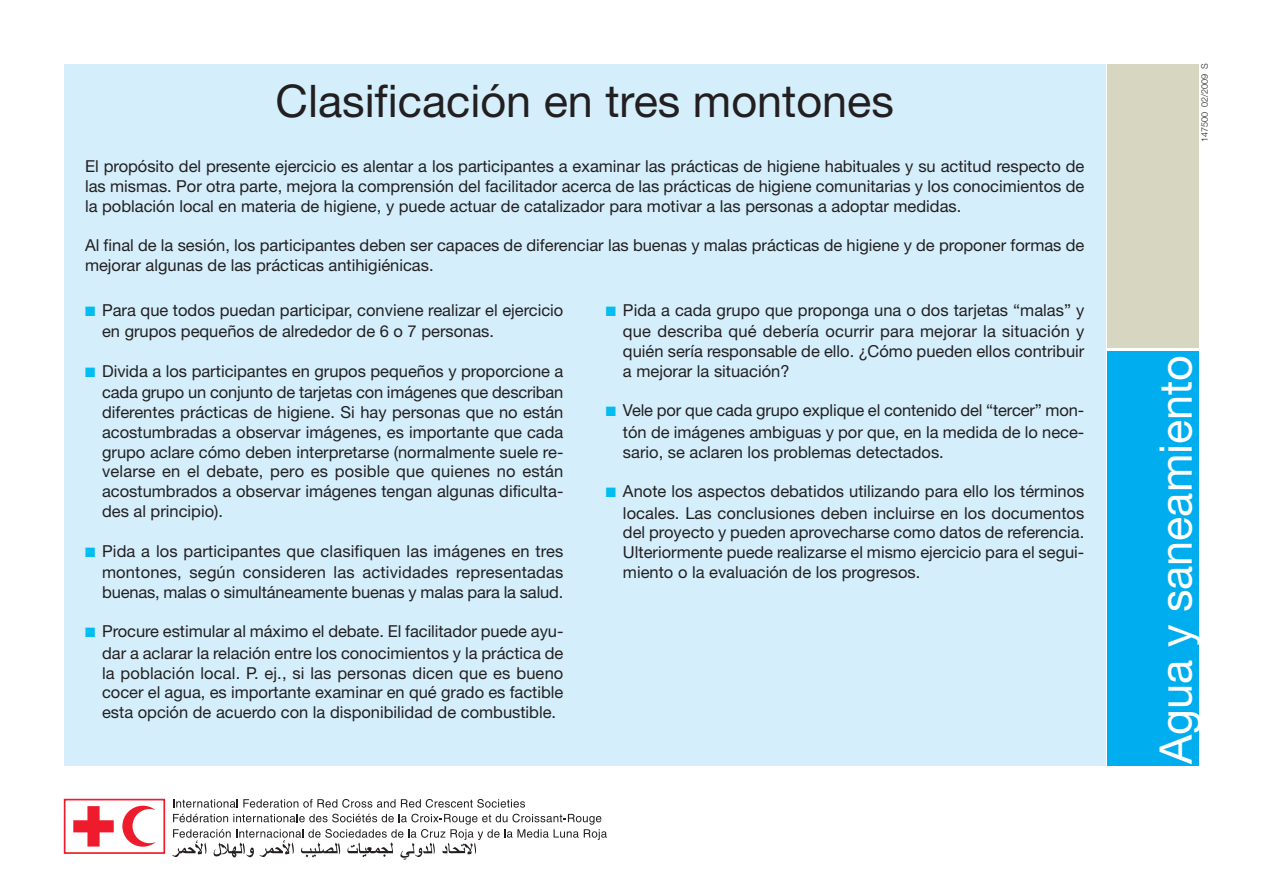
<style>
.page{position:relative;width:1263px;height:893px;background:#fff}
.page>*{position:absolute;margin:0;border:0;box-sizing:border-box;transform-origin:0 0}
.t1{font:45px "Helvetica Neue";color:#231f20}
.t2{font:45px "Helvetica Neue";color:#fff}
.t3{font:16.5px/19.8px "Helvetica Neue";color:#231f20;text-align:right}
.t4{font:300 9px "Helvetica Neue";color:#231f20}
.s1{color:#01bdf2}
</style>
<div class="page">
<div style="left:64px;top:64px;width:1042px;height:701px;background:#d4effb"></div>
<svg style="left:73px;top:806px;width:41px;height:40px"></svg>
<svg style="left:122px;top:806px;width:34px;height:41px"></svg>
<div style="left:64px;top:799px;width:101px;height:55px;border:2px solid #ee1b2c"></div>
<svg style="left:173px;top:799px;width:352px;height:9px"></svg>
<svg style="left:172px;top:814px;width:435px;height:46px"></svg>
<div style="left:1108px;top:351px;width:91px;height:414px;background:#00aeef"></div>
<div style="left:1108px;top:64px;width:91px;height:284px;background:#d7d6c1"></div>
<h1 class="t1" style="left:275px;top:85px;width:620px">Clasificación en tres montones</h1>
<p class="t3" style="left:85px;top:158px;width:1001px;text-align:justify">El propósito del presente ejercicio es alentar a los participantes a examinar las prácticas de higiene habituales y su actitud respecto de las mismas. Por otra parte, mejora la comprensión del facilitador acerca de las prácticas de higiene comunitarias y los conocimientos de la población local en materia de higiene, y puede actuar de catalizador para motivar a las personas a adoptar medidas.</p>
<p class="t3" style="left:85px;top:237px;width:1001px;text-align:left">Al final de la sesión, los participantes deben ser capaces de diferenciar las buenas y malas prácticas de higiene y de proponer formas de mejorar algunas de las prácticas antihigiénicas.</p>
<p class="t3" style="left:102px;top:301px;width:463px;line-height:21.3px;text-align:left;text-indent:-17px"><span class="s1">■</span> Para que todos puedan participar, conviene realizar el ejercicio en grupos pequeños de alrededor de 6 o 7 personas.</p>
<p class="t3" style="left:85px;top:362px;width:480px;line-height:21.3px"><span class="s1">■</span> Divida a los participantes en grupos pequeños y proporcione a cada grupo un conjunto de tarjetas con imágenes que describan</p>
<p class="t3" style="left:102px;top:404px;width:463px;text-align:justify">diferentes prácticas de higiene. Si hay personas que no están acostumbradas a observar imágenes, es importante que cada grupo aclare cómo deben interpretarse (normalmente suele re&shy;velarse en el debate, pero es posible que quienes no están acostumbrados a observar imágenes tengan algunas dificulta&shy;des al principio).</p>
<p class="t3" style="left:85px;top:542px;width:480px;line-height:21.3px"><span class="s1">■</span> Pida a los participantes que clasifiquen las imágenes en tres montones, según consideren las actividades representadas</p>
<p class="t3" style="left:102px;top:584px;width:463px">buenas, malas o simultáneamente buenas y malas para la salud.</p>
<p class="t3" style="left:85px;top:622px;width:480px;line-height:21.3px"><span class="s1">■</span> Procure estimular al máximo el debate. El facilitador puede ayu&shy;dar a aclarar la relación entre los conocimientos y la práctica de</p>
<p class="t3" style="left:102px;top:664px;width:463px;text-align:justify">la población local. P. ej., si las personas dicen que es bueno cocer el agua, es importante examinar en qué grado es factible esta opción de acuerdo con la disponibilidad de combustible.</p>
<p class="t3" style="left:606px;top:301px;width:480px;line-height:21.3px"><span class="s1">■</span> Pida a cada grupo que proponga una o dos tarjetas “malas” y que describa qué debería ocurrir para mejorar la situación y</p>
<p class="t3" style="left:623px;top:343px;width:463px;text-align:left">quién sería responsable de ello. ¿Cómo pueden ellos contribuir a mejorar la situación?</p>
<p class="t3" style="left:606px;top:402px;width:480px;line-height:21.3px"><span class="s1">■</span> Vele por que cada grupo explique el contenido del “tercer” mon&shy;tón de imágenes ambiguas y por que, en la medida de lo nece-</p>
<p class="t3" style="left:623px;top:443px;width:322px">sario, se aclaren los problemas detectados.</p>
<p class="t3" style="left:606px;top:482px;width:480px;line-height:21.3px"><span class="s1">■</span> Anote los aspectos debatidos utilizando para ello los términos locales. Las conclusiones deben incluirse en los documentos</p>
<p class="t3" style="left:623px;top:524px;width:463px;text-align:justify">del proyecto y pueden aprovecharse como datos de referencia.<br>Ulteriormente puede realizarse el mismo ejercicio para el segui&shy;miento o la evaluación de los progresos.</p>
<p class="t4" style="left:1201px;top:142px;width:80px;rotate:-90deg">147500 02/2009 S</p>
<h1 class="t2" style="left:1160px;top:764px;width:411px;rotate:-90deg">Agua y saneamiento</h1>
</div>
